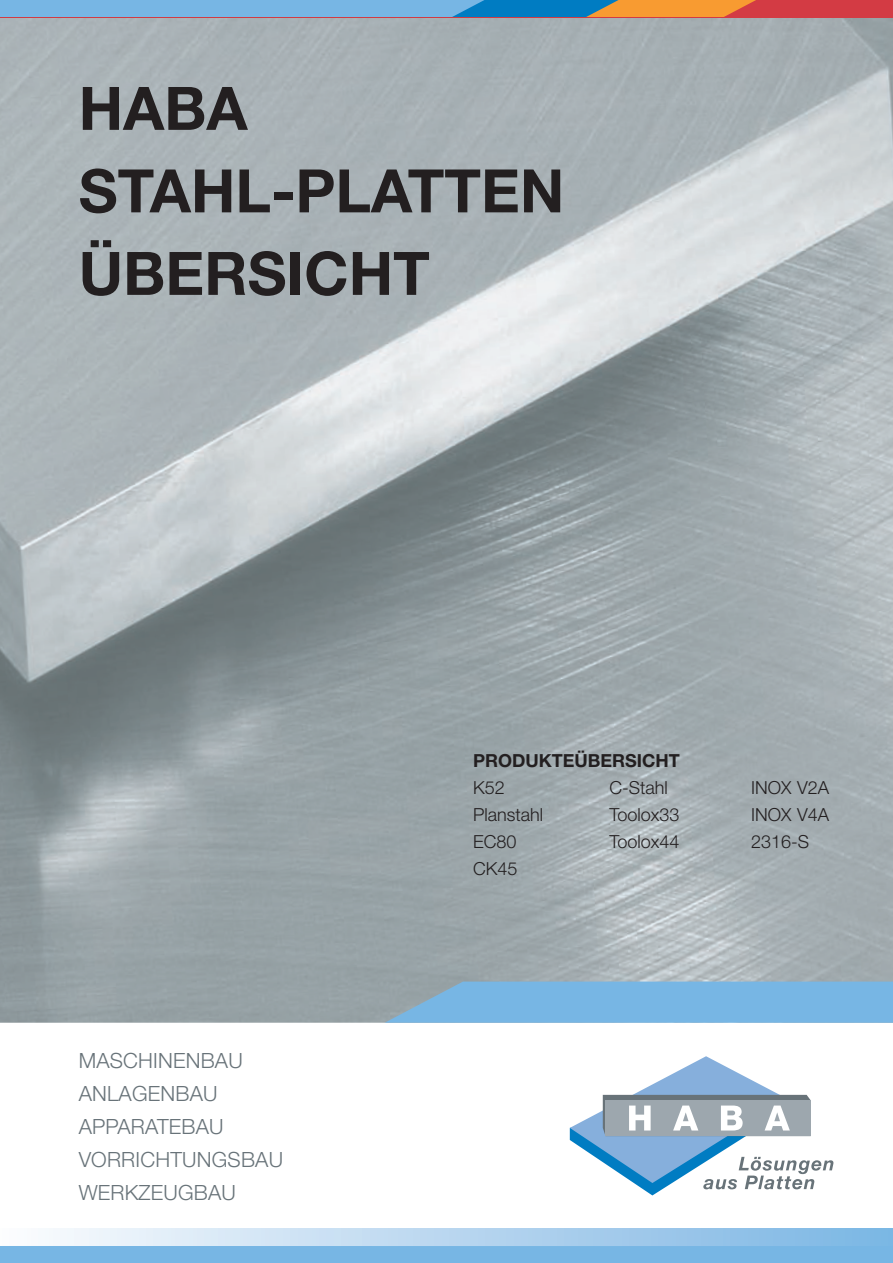
<style>
.page{position:relative;width:893px;height:1263px;background:#fff}
.page>*{position:absolute;margin:0;border:0;box-sizing:border-box;transform-origin:0 0}
.t1{font:700 60px/82.5px "Helvetica Neue";color:#231f20}
.t2{font:300 21px/33px "Helvetica Neue";letter-spacing:.01em;color:#687379}
.t3{font:300 18px "Helvetica Neue";color:#231f20}
.t4{font:700 18px "Helvetica Neue";color:#231f20}
</style>
<div class="page">
<img style="left:0;top:17px;width:893px;height:1006px">
<svg style="left:385px;top:981px;width:508px;height:42px"></svg>
<div style="left:0;top:0;width:893px;height:17px;background:#d33b44"></div>
<svg style="left:0;top:0;width:756px;height:17px"></svg>
<svg style="left:570px;top:1056px;width:263px;height:139px"></svg>
<div style="left:0;top:1229px;width:893px;height:34px;background:linear-gradient(to right,#fbfbfd,#7ab5e3)"></div>
<div style="left:0;top:1246px;width:893px;height:17px;background:#77b6e4"></div>
<h1 class="t1" style="left:79px;top:66px;width:487px">HABA<br>STAHL-PLATTEN<br>ÜBERSICHT</h1>
<p class="t2" style="left:79px;top:1044px;width:206px">MASCHINENBAU<br>ANLAGENBAU<br>APPARATEBAU<br>VORRICHTUNGSBAU<br>WERKZEUGBAU</p>
<p class="t4" style="left:473px;top:749px;width:208px">PRODUKTEÜBERSICHT</p>
<p class="t3" style="left:473px;top:776px;width:33px">K52</p>
<p class="t3" style="left:610px;top:776px;width:60px">C-Stahl</p>
<p class="t3" style="left:751px;top:776px;width:79px">INOX V2A</p>
<p class="t3" style="left:473px;top:803px;width:72px">Planstahl</p>
<p class="t3" style="left:610px;top:803px;width:72px">Toolox33</p>
<p class="t3" style="left:751px;top:803px;width:79px">INOX V4A</p>
<p class="t3" style="left:473px;top:830px;width:45px">EC80</p>
<p class="t3" style="left:610px;top:830px;width:72px">Toolox44</p>
<p class="t3" style="left:751px;top:830px;width:60px">2316-S</p>
<p class="t3" style="left:473px;top:857px;width:46px">CK45</p>
</div>
